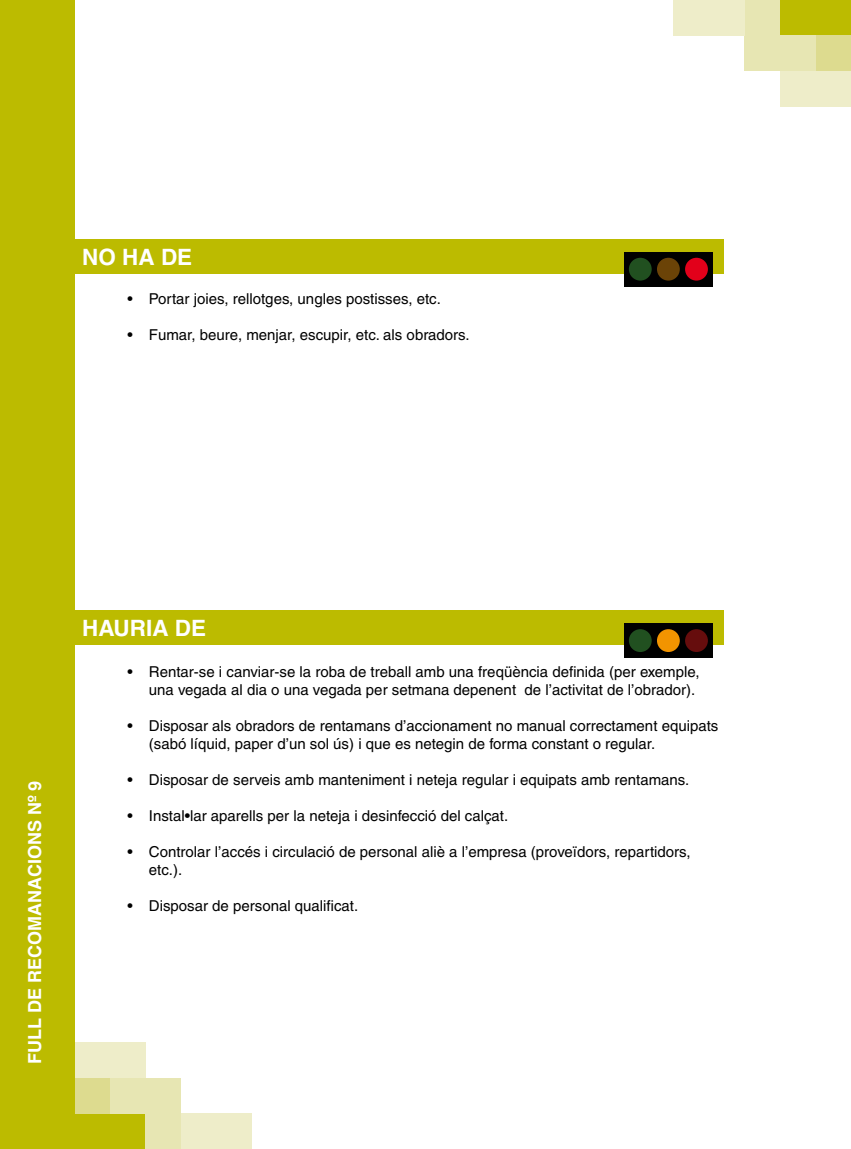
<style>
.page{position:relative;width:851px;height:1149px;background:#fff}
.page>*{position:absolute;margin:0;border:0;box-sizing:border-box;transform-origin:0 0}
.t1{font:700 22.5px "Helvetica";color:#fff}
.t2{font:700 18px "Helvetica";color:#fff}
.t3{font:15px/18px "Helvetica";color:#000}
</style>
<div class="page">
<div style="left:74px;top:239px;width:649px;height:34px;background:#bcbb00"></div>
<div style="left:74px;top:610px;width:649px;height:34px;background:#bcbb00"></div>
<div style="left:624px;top:252px;width:88px;height:34px;background:#000"></div>
<div style="left:628px;top:258px;width:23px;height:22px;background:#215020;border-radius:50%"></div>
<div style="left:657px;top:258px;width:22px;height:22px;background:#6b4307;border-radius:50%"></div>
<div style="left:685px;top:258px;width:22px;height:22px;background:#e2001a;border-radius:50%"></div>
<div style="left:624px;top:623px;width:88px;height:34px;background:#000"></div>
<div style="left:628px;top:629px;width:23px;height:22px;background:#215020;border-radius:50%"></div>
<div style="left:657px;top:629px;width:22px;height:22px;background:#f29400;border-radius:50%"></div>
<div style="left:685px;top:629px;width:22px;height:22px;background:#660d0d;border-radius:50%"></div>
<div style="left:74px;top:1112px;width:36px;height:36px;background:#bcbb00"></div>
<div style="left:110px;top:1112px;width:35px;height:36px;background:#bcbb00"></div>
<div style="left:145px;top:1112px;width:36px;height:36px;background:#e7e6b3"></div>
<div style="left:74px;top:1077px;width:36px;height:35px;background:#dddb8f"></div>
<div style="left:110px;top:1077px;width:35px;height:35px;background:#e7e6b3"></div>
<div style="left:145px;top:1077px;width:36px;height:35px;background:#e7e6b3"></div>
<div style="left:74px;top:1042px;width:36px;height:35px;background:#eeedc9"></div>
<div style="left:110px;top:1042px;width:35px;height:35px;background:#eeedc9"></div>
<div style="left:181px;top:1112px;width:35px;height:36px;background:#eeedc9"></div>
<div style="left:216px;top:1112px;width:36px;height:36px;background:#eeedc9"></div>
<div style="left:0;top:0;width:74px;height:1148px;background:#bcbb00"></div>
<div style="left:815px;top:0;width:35px;height:36px;background:#bcbb00"></div>
<div style="left:780px;top:0;width:35px;height:36px;background:#bcbb00"></div>
<div style="left:744px;top:0;width:36px;height:36px;background:#e7e6b3"></div>
<div style="left:815px;top:36px;width:35px;height:35px;background:#dddb8f"></div>
<div style="left:780px;top:36px;width:35px;height:35px;background:#e7e6b3"></div>
<div style="left:744px;top:36px;width:36px;height:35px;background:#e7e6b3"></div>
<div style="left:815px;top:71px;width:35px;height:35px;background:#eeedc9"></div>
<div style="left:780px;top:71px;width:35px;height:35px;background:#eeedc9"></div>
<div style="left:708px;top:0;width:36px;height:36px;background:#eeedc9"></div>
<div style="left:673px;top:0;width:36px;height:36px;background:#eeedc9"></div>
<h1 class="t1" style="left:82px;top:243px;width:112px">NO HA DE</h1>
<p class="t3" style="left:128px;top:289px;width:7px">•</p>
<p class="t3" style="left:128px;top:325px;width:7px">•</p>
<p class="t3" style="left:149px;top:289px;width:293px">Portar joies, rellotges, ungles postisses, etc.</p>
<p class="t3" style="left:149px;top:325px;width:322px">Fumar, beure, menjar, escupir, etc. als obradors.</p>
<p class="t2" style="left:24px;top:1063px;width:284px;rotate:-90deg">FULL DE RECOMANACIONS Nº 9</p>
<h1 class="t1" style="left:82px;top:614px;width:125px">HAURIA DE</h1>
<p class="t3" style="left:128px;top:662px;width:7px">•</p>
<p class="t3" style="left:128px;top:716px;width:7px">•</p>
<p class="t3" style="left:128px;top:770px;width:7px">•</p>
<p class="t3" style="left:128px;top:806px;width:7px">•</p>
<p class="t3" style="left:128px;top:842px;width:7px">•</p>
<p class="t3" style="left:128px;top:896px;width:7px">•</p>
<p class="t3" style="left:149px;top:662px;width:552px">Rentar-se i canviar-se la roba de treball amb una freqüència definida (per exemple, una vegada al dia o una vegada per setmana depenent de l’activitat de l’obrador).</p>
<p class="t3" style="left:149px;top:716px;width:571px">Disposar als obradors de rentamans d’accionament no manual correctament equipats (sabó líquid, paper d’un sol ús) i que es netegin de forma constant o regular.</p>
<p class="t3" style="left:149px;top:770px;width:542px">Disposar de serveis amb manteniment i neteja regular i equipats amb rentamans.</p>
<p class="t3" style="left:149px;top:806px;width:361px">Instal•lar aparells per la neteja i desinfecció del calçat.</p>
<p class="t3" style="left:149px;top:842px;width:543px">Controlar l’accés i circulació de personal aliè a l’empresa (proveïdors, repartidors, etc.).</p>
<p class="t3" style="left:149px;top:896px;width:211px">Disposar de personal qualificat.</p>
</div>
